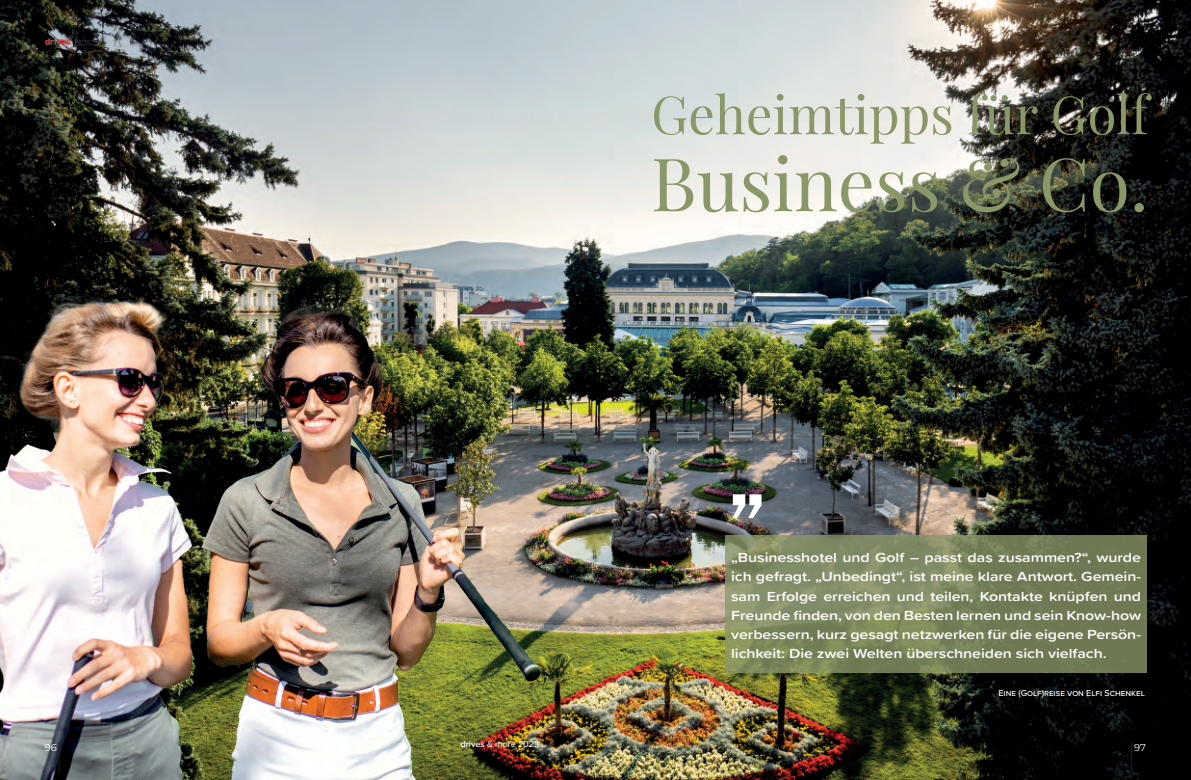
<style>
.page{position:relative;width:1191px;height:780px;background:#fff}
.page>*{position:absolute;margin:0;border:0;box-sizing:border-box;transform-origin:0 0}
.Anleser{font:500 98.2px "Franklin Gothic";color:#fff;scale:1.18 1}
.Playfair_UE1{font:73.5px "Playfair Display";color:#8a9768}
.Playfair_UE1-2{font:52.7px "Playfair Display";color:#8a9768}
.UE-2{font:600 13.6px/19.2px "Proxima Soft";letter-spacing:-.005em;color:#fff;text-align:justify;scale:1.18 1}
.UE-mono_regular{font:9.9px "Montserrat";color:#fff}
.Autor{font:500 9px "Proxima Nova";color:#fff}
.Bildunterschrift{font:9px "Proxima Soft";color:#fff}
.s1{font-weight:600}
</style>
<div class="page">
<img style="left:0;top:0;width:1191px;height:780px">
<img style="left:0;top:13px;width:621px;height:767px">
<svg style="left:725px;top:535px;width:421px;height:137px;background:#79845c"></svg>
<hr style="left:59px;top:742px;width:1px;height:32px;background:#231f20">
<hr style="left:1131px;top:742px;width:1px;height:32px;background:#231f20">
<p class="Playfair_UE1-2" style="left:651px;top:73px;width:499px">Geheimtipps für Golf</p>
<p class="Playfair_UE1" style="left:651px;top:126px;width:499px">Business &amp; Co.</p>
<p class="Anleser" style="left:725px;top:466px;width:38px">”</p>
<p class="UE-2" style="left:731px;top:547px;width:349px">„Businesshotel und Golf – passt das zusammen?“, wurde ich gefragt. „Unbedingt“, ist meine klare Antwort. Gemein&shy;sam Erfolge erreichen und teilen, Kontakte knüpfen und Freunde finden, von den Besten lernen und sein Know-how verbessern, kurz gesagt netzwerken für die eigene Persön&shy;lichkeit: Die zwei Welten überschneiden sich vielfach.</p>
<p class="Autor" style="left:998px;top:685px;width:148px">Eine (Golf)reise von Elfi Schenkel</p>
<p class="Bildunterschrift" style="left:460px;top:736px;width:80px"><span class="s1">drives</span> &amp; more 2023</p>
<p class="UE-mono_regular" style="left:45px;top:741px;width:14px">96</p>
<p class="UE-mono_regular" style="left:1134px;top:741px;width:13px">97</p>
</div>
